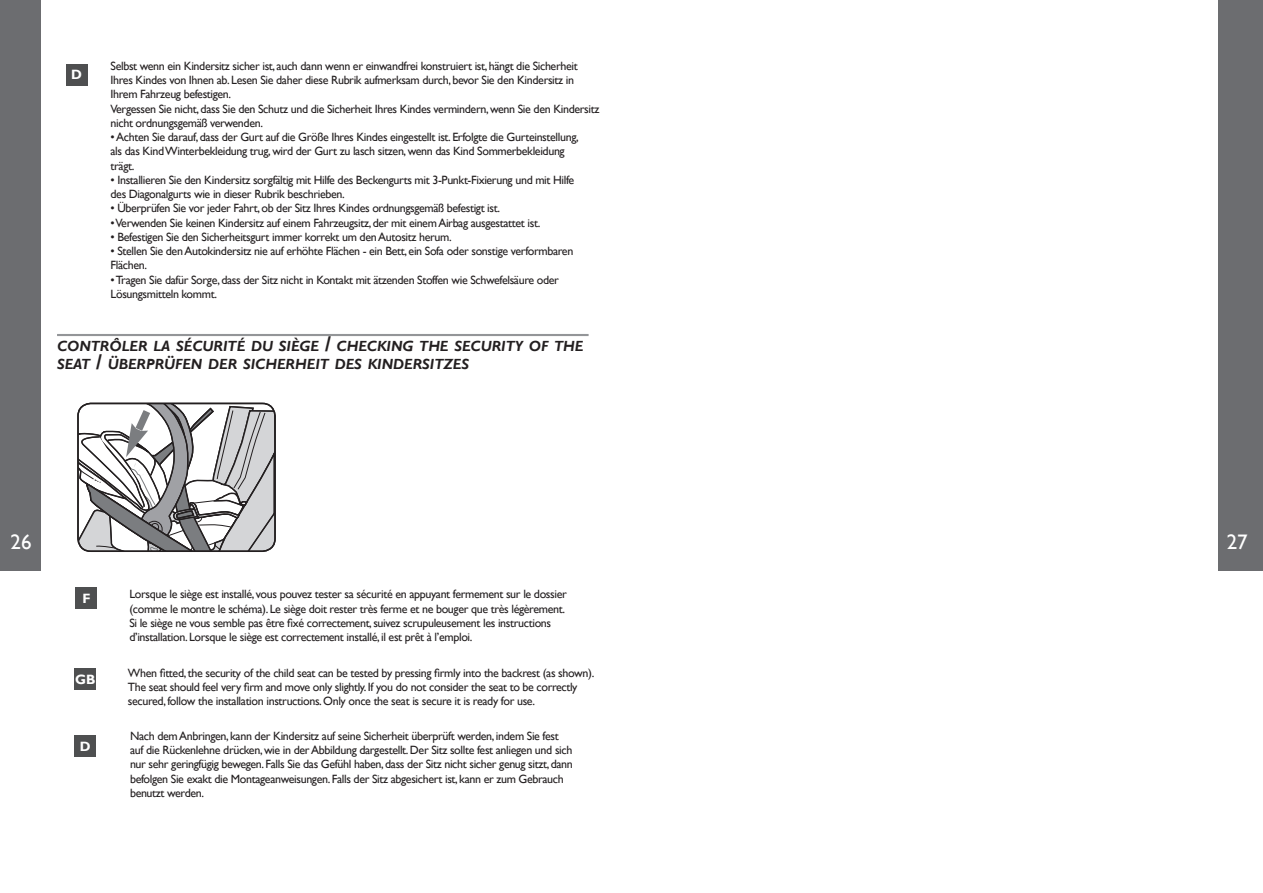
<style>
.page{position:relative;width:1263px;height:893px;background:#fff}
.page>*{position:absolute;margin:0;border:0;box-sizing:border-box;transform-origin:0 0}
.t1{font:21px "Gill Sans";color:#fff}
.titreint1{font:italic 700 14.7px/18px "Gill Sans";color:#231f20}
.t2{font:700 13.5px "Gill Sans";color:#fff}
.Intro{font:12px/14.2px "Gill Sans";letter-spacing:-.03em;color:#231f20}
.s1{font-size:21px}
</style>
<div class="page">
<div style="left:1218px;top:0;width:45px;height:570px;background:#6c6d70"></div>
<div style="left:0;top:0;width:40px;height:570px;background:#6c6d70"></div>
<div style="left:66px;top:64px;width:21px;height:21px;background:#4e4f50"></div>
<svg style="left:78px;top:403px;width:197px;height:148px"></svg>
<div style="left:77px;top:403px;width:199px;height:149px;border:2px solid #231f20;border-radius:13px"></div>
<hr style="left:57px;top:334px;width:532px;height:2px;background:#939598">
<div style="left:76px;top:588px;width:21px;height:21px;background:#4e4f50"></div>
<div style="left:75px;top:668px;width:21px;height:22px;background:#4e4f50"></div>
<div style="left:75px;top:735px;width:21px;height:21px;background:#4e4f50"></div>
<p class="Intro" style="left:111px;top:59px;width:469px">Selbst wenn ein Kindersitz sicher ist, auch dann wenn er einwandfrei konstruiert ist, hängt die Sicherheit</p>
<p class="Intro" style="left:111px;top:73px;width:465px">Ihres Kindes von Ihnen ab. Lesen Sie daher diese Rubrik aufmerksam durch, bevor Sie den Kindersitz in</p>
<p class="Intro" style="left:111px;top:88px;width:122px">Ihrem Fahrzeug befestigen.</p>
<p class="Intro" style="left:111px;top:102px;width:490px">Vergessen Sie nicht, dass Sie den Schutz und die Sicherheit Ihres Kindes vermindern, wenn Sie den Kindersitz</p>
<p class="Intro" style="left:111px;top:116px;width:154px">nicht ordnungsgemäß verwenden.</p>
<p class="Intro" style="left:111px;top:130px;width:470px">• Achten Sie darauf, dass der Gurt auf die Größe Ihres Kindes eingestellt ist. Erfolgte die Gurteinstellung,</p>
<p class="Intro" style="left:111px;top:145px;width:456px">als das Kind Winterbekleidung trug, wird der Gurt zu lasch sitzen, wenn das Kind Sommerbekleidung</p>
<p class="Intro" style="left:111px;top:159px;width:25px">trägt.</p>
<p class="Intro" style="left:111px;top:173px;width:465px">• Installieren Sie den Kindersitz sorgfältig mit Hilfe des Beckengurts mit 3-Punkt-Fixierung und mit Hilfe</p>
<p class="Intro" style="left:111px;top:187px;width:236px">des Diagonalgurts wie in dieser Rubrik beschrieben.</p>
<p class="Intro" style="left:111px;top:202px;width:391px">• Überprüfen Sie vor jeder Fahrt, ob der Sitz Ihres Kindes ordnungsgemäß befestigt ist.</p>
<p class="Intro" style="left:111px;top:216px;width:431px">• Verwenden Sie keinen Kindersitz auf einem Fahrzeugsitz, der mit einem Airbag ausgestattet ist.</p>
<p class="Intro" style="left:111px;top:230px;width:343px">• Befestigen Sie den Sicherheitsgurt immer korrekt um den Autositz herum.</p>
<p class="Intro" style="left:111px;top:244px;width:464px">• Stellen Sie den Autokindersitz nie auf erhöhte Flächen - ein Bett, ein Sofa oder sonstige verformbaren</p>
<p class="Intro" style="left:111px;top:259px;width:38px">Flächen.</p>
<p class="Intro" style="left:111px;top:273px;width:450px">• Tragen Sie dafür Sorge, dass der Sitz nicht in Kontakt mit ätzenden Stoffen wie Schwefelsäure oder</p>
<p class="Intro" style="left:111px;top:287px;width:108px">Lösungsmitteln kommt.</p>
<p class="titreint1" style="left:57px;top:337px;width:528px">CONTRÔLER LA SÉCURITÉ DU SIÈGE <span class="s1">/</span> CHECKING THE SECURITY OF THE<br>SEAT <span class="s1">/</span> ÜBERPRÜFEN DER SICHERHEIT DES KINDERSITZES</p>
<p class="t2" style="left:71px;top:67px;width:12px">D</p>
<p class="t1" style="left:11px;top:530px;width:22px">26</p>
<p class="t1" style="left:1227px;top:530px;width:22px">27</p>
<p class="t2" style="left:82px;top:590px;width:10px">F</p>
<p class="t2" style="left:75px;top:671px;width:22px">GB</p>
<p class="t2" style="left:80px;top:738px;width:12px">D</p>
<p class="Intro" style="left:129px;top:587px;width:439px">Lorsque le siège est installé, vous pouvez tester sa sécurité en appuyant fermement sur le dossier</p>
<p class="Intro" style="left:129px;top:602px;width:437px">(comme le montre le schéma). Le siège doit rester très ferme et ne bouger que très légèrement.</p>
<p class="Intro" style="left:129px;top:616px;width:423px">Si le siège ne vous semble pas être fixé correctement, suivez scrupuleusement les instructions</p>
<p class="Intro" style="left:129px;top:630px;width:345px">d’installation. Lorsque le siège est correctement installé, il est prêt à l’emploi.</p>
<p class="Intro" style="left:128px;top:666px;width:468px">When fitted, the security of the child seat can be tested by pressing firmly into the backrest (as shown).</p>
<p class="Intro" style="left:128px;top:680px;width:451px">The seat should feel very firm and move only slightly. If you do not consider the seat to be correctly secured, follow the installation instructions. Only once the seat is secure it is ready for use.</p>
<p class="Intro" style="left:130px;top:729px;width:444px">Nach dem Anbringen, kann der Kindersitz auf seine Sicherheit überprüft werden, indem Sie fest auf die Rückenlehne drücken, wie in der Abbildung dargestellt. Der Sitz sollte fest anliegen und sich nur sehr geringfügig bewegen. Falls Sie das Gefühl haben, dass der Sitz nicht sicher genug sitzt, dann befolgen Sie exakt die Montageanweisungen. Falls der Sitz abgesichert ist, kann er zum Gebrauch benutzt werden.</p>
</div>
